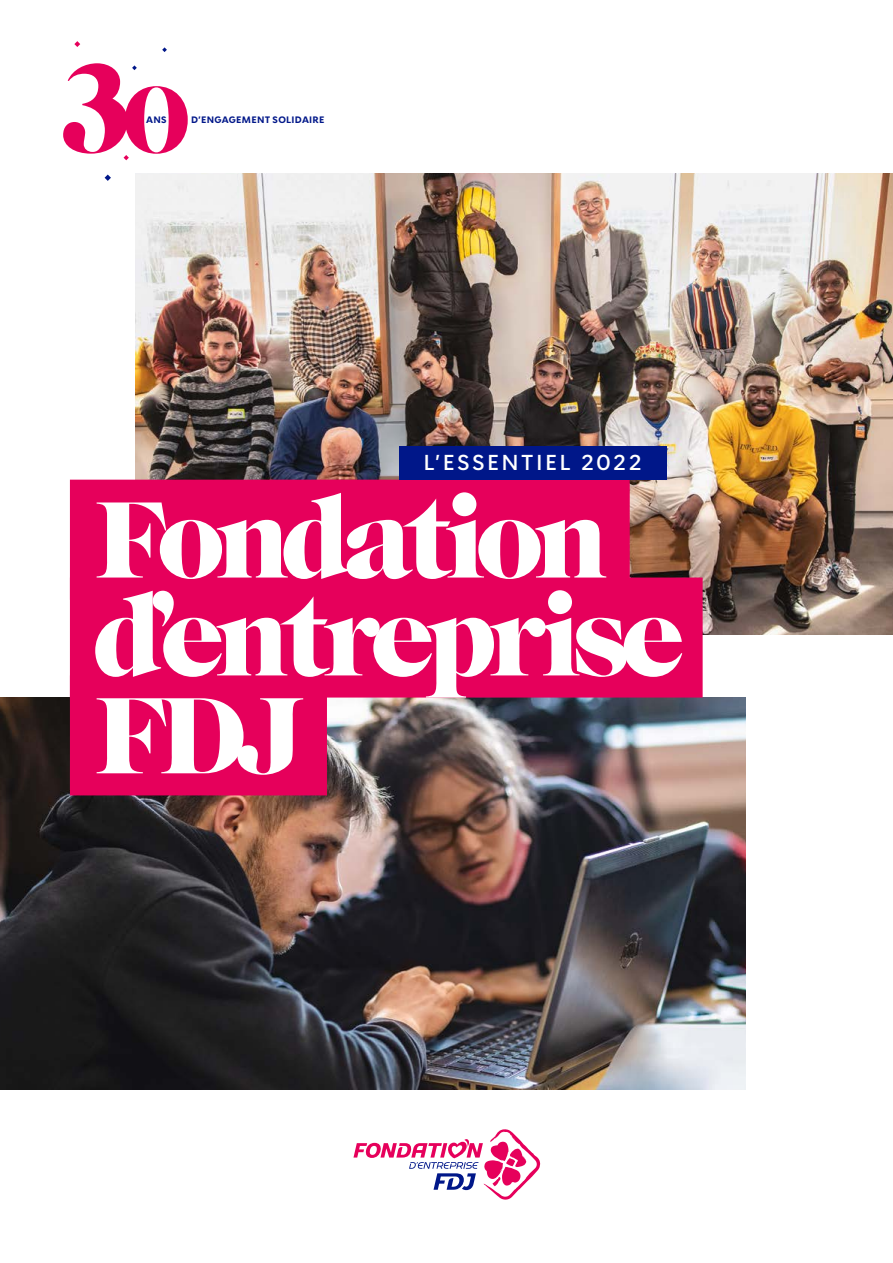
<style>
.page{position:relative;width:893px;height:1263px;background:#fff}
.page>*{position:absolute;margin:0;border:0;box-sizing:border-box;transform-origin:0 0}
.t1{font:112.5px/97.8px "Caslon Graphique EF";letter-spacing:-.085em;color:#fff}
.t2{font:500 21px "Chance";letter-spacing:.12em;color:#fff}
.t3{font:700 9.15px "Chance";letter-spacing:.035em;color:#001789}
</style>
<div class="page">
<svg style="left:63px;top:63px;width:125px;height:97px"></svg>
<svg style="left:74px;top:41px;width:6px;height:6px"></svg>
<svg style="left:105px;top:175px;width:6px;height:6px"></svg>
<svg style="left:162px;top:47px;width:5px;height:5px"></svg>
<img style="left:0;top:697px;width:745px;height:392px">
<img style="left:135px;top:174px;width:758px;height:461px">
<div style="left:70px;top:480px;width:560px;height:120px;background:#e6005b"></div>
<div style="left:70px;top:577px;width:633px;height:120px;background:#e6005b"></div>
<div style="left:70px;top:675px;width:257px;height:120px;background:#e6005b"></div>
<div style="left:399px;top:446px;width:268px;height:34px;background:#001789"></div>
<svg style="left:353px;top:1129px;width:187px;height:71px"></svg>
<p class="t3" style="left:146px;top:113px;width:22px">ANS</p>
<p class="t3" style="left:191px;top:113px;width:135px">D’ENGAGEMENT SOLIDAIRE</p>
<h1 class="t2" style="left:423px;top:449px;width:220px">L’ESSENTIEL 2022</h1>
<h1 class="t1" style="left:92px;top:492px;width:593px">Fondation d’entreprise<br>FDJ</h1>
</div>
